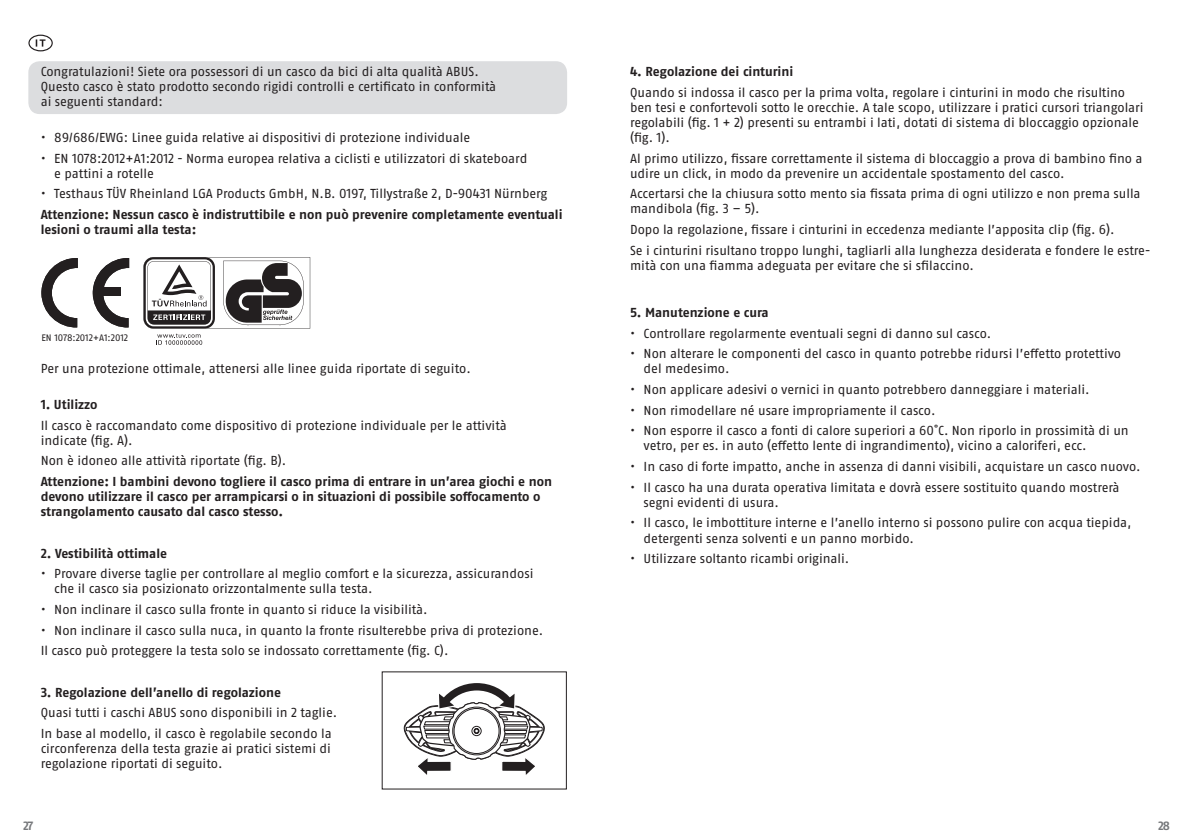
<style>
.page{position:relative;width:1191px;height:840px;background:#fff}
.page>*{position:absolute;margin:0;border:0;box-sizing:border-box;transform-origin:0 0}
.t1{font:13px/15px "ABUS Fago Pro";letter-spacing:-.005em;color:#231f20}
.t2{font:700 13px/15px "ABUS Fago Pro";color:#231f20}
.t3{font:700 12px "ABUS Fago Pro";color:#76787b}
.t4{font:9.4px "ABUS Fago Pro";letter-spacing:-.01em;color:#231f20}
</style>
<div class="page">
<div style="left:28px;top:61px;width:539px;height:53px;background:#dcdddf;border-radius:11px"></div>
<svg style="left:143px;top:257px;width:167px;height:87px"></svg>
<svg style="left:41px;top:258px;width:37px;height:70px"></svg>
<svg style="left:92px;top:258px;width:37px;height:70px"></svg>
<div style="left:101px;top:287px;width:20px;height:9px;background:#231f20"></div>
<svg style="left:403px;top:683px;width:142px;height:92px"></svg>
<svg style="left:28px;top:35px;width:25px;height:16px"></svg>
<p class="t1" style="left:41px;top:64px;width:457px">Congratulazioni! Siete ora possessori di un casco da bici di alta qualità ABUS.<br>Questo casco è stato prodotto secondo rigidi controlli e certificato in conformità ai seguenti standard:</p>
<p class="t1" style="left:41px;top:130px;width:431px">• 89/686/EWG: Linee guida relative ai dispositivi di protezione individuale</p>
<p class="t1" style="left:54px;top:150px;width:474px;text-indent:-14px">• EN 1078:2012+A1:2012 - Norma europea relativa a ciclisti e utilizzatori di skateboard e pattini a rotelle</p>
<p class="t1" style="left:41px;top:186px;width:508px">• Testhaus TÜV Rheinland LGA Products GmbH, N.B. 0197, Tillystraße 2, D-90431 Nürnberg</p>
<p class="t2" style="left:41px;top:207px;width:523px">Attenzione: Nessun casco è indistruttibile e non può prevenire completamente eventuali lesioni o traumi alla testa:</p>
<p class="t4" style="left:41px;top:332px;width:88px">EN 1078:2012+A1:2012</p>
<p class="t1" style="left:41px;top:361px;width:431px">Per una protezione ottimale, attenersi alle linee guida riportate di seguito.</p>
<p class="t2" style="left:41px;top:397px;width:58px">1. Utilizzo</p>
<p class="t1" style="left:41px;top:417px;width:467px">Il casco è raccomandato come dispositivo di protezione individuale per le attività indicate (fig. A).</p>
<p class="t1" style="left:41px;top:453px;width:247px">Non è idoneo alle attività riportate (fig. B).</p>
<p class="t2" style="left:41px;top:474px;width:513px">Attenzione: I bambini devono togliere il casco prima di entrare in un’area giochi e non devono utilizzare il casco per arrampicarsi o in situazioni di possibile soffocamento o strangolamento causato dal casco stesso.</p>
<p class="t2" style="left:41px;top:545px;width:128px">2. Vestibilità ottimale</p>
<p class="t1" style="left:54px;top:566px;width:481px;text-indent:-14px">• Provare diverse taglie per controllare al meglio comfort e la sicurezza, assicurandosi che il casco sia posizionato orizzontalmente sulla testa.</p>
<p class="t1" style="left:41px;top:601px;width:388px">• Non inclinare il casco sulla fronte in quanto si riduce la visibilità.</p>
<p class="t1" style="left:41px;top:619px;width:504px;line-height:20.6px">• Non inclinare il casco sulla nuca, in quanto la fronte risulterebbe priva di protezione.<br>Il casco può proteggere la testa solo se indossato correttamente (fig. C).</p>
<p class="t2" style="left:41px;top:684px;width:242px">3. Regolazione dell’anello di regolazione</p>
<p class="t1" style="left:41px;top:702px;width:298px;line-height:20.6px">Quasi tutti i caschi ABUS sono disponibili in 2 taglie.<br>In base al modello, il casco è regolabile secondo la</p>
<p class="t1" style="left:41px;top:740px;width:292px">circonferenza della testa grazie ai pratici sistemi di regolazione riportati di seguito.</p>
<p class="t2" style="left:630px;top:64px;width:165px">4. Regolazione dei cinturini</p>
<p class="t1" style="left:630px;top:85px;width:515px">Quando si indossa il casco per la prima volta, regolare i cinturini in modo che risultino ben tesi e confortevoli sotto le orecchie. A tale scopo, utilizzare i pratici cursori triangolari regolabili (fig. 1 + 2) presenti su entrambi i lati, dotati di sistema di bloccaggio opzionale (fig. 1).</p>
<p class="t1" style="left:630px;top:150px;width:514px">Al primo utilizzo, fissare correttamente il sistema di bloccaggio a prova di bambino fino a udire un click, in modo da prevenire un accidentale spostamento del casco.</p>
<p class="t1" style="left:630px;top:186px;width:512px">Accertarsi che la chiusura sotto mento sia fissata prima di ogni utilizzo e non prema sulla mandibola (fig. 3 – 5).</p>
<p class="t1" style="left:630px;top:219px;width:522px;line-height:20.6px">Dopo la regolazione, fissare i cinturini in eccedenza mediante l’apposita clip (fig. 6).<br>Se i cinturini risultano troppo lunghi, tagliarli alla lunghezza desiderata e fondere le estre-</p>
<p class="t1" style="left:630px;top:257px;width:345px">mità con una fiamma adeguata per evitare che si sfilaccino.</p>
<p class="t2" style="left:630px;top:304px;width:140px">5. Manutenzione e cura</p>
<p class="t1" style="left:630px;top:325px;width:363px">• Controllare regolarmente eventuali segni di danno sul casco.</p>
<p class="t1" style="left:643px;top:346px;width:479px;text-indent:-14px">• Non alterare le componenti del casco in quanto potrebbe ridursi l’effetto protettivo del medesimo.</p>
<p class="t1" style="left:630px;top:382px;width:461px">• Non applicare adesivi o vernici in quanto potrebbero danneggiare i materiali.</p>
<p class="t1" style="left:630px;top:402px;width:307px">• Non rimodellare né usare impropriamente il casco.</p>
<p class="t1" style="left:643px;top:423px;width:486px;text-indent:-14px">• Non esporre il casco a fonti di calore superiori a 60˚C. Non riporlo in prossimità di un vetro, per es. in auto (effetto lente di ingrandimento), vicino a caloriferi, ecc.</p>
<p class="t1" style="left:630px;top:459px;width:512px">• In caso di forte impatto, anche in assenza di danni visibili, acquistare un casco nuovo.</p>
<p class="t1" style="left:643px;top:479px;width:477px;text-indent:-14px">• Il casco ha una durata operativa limitata e dovrà essere sostituito quando mostrerà segni evidenti di usura.</p>
<p class="t1" style="left:643px;top:515px;width:489px;text-indent:-14px">• Il casco, le imbottiture interne e l’anello interno si possono pulire con acqua tiepida, detergenti senza solventi e un panno morbido.</p>
<p class="t1" style="left:630px;top:551px;width:221px">• Utilizzare soltanto ricambi originali.</p>
<p class="t3" style="left:23px;top:818px;width:12px">27</p>
<p class="t3" style="left:1158px;top:818px;width:13px">28</p>
</div>
